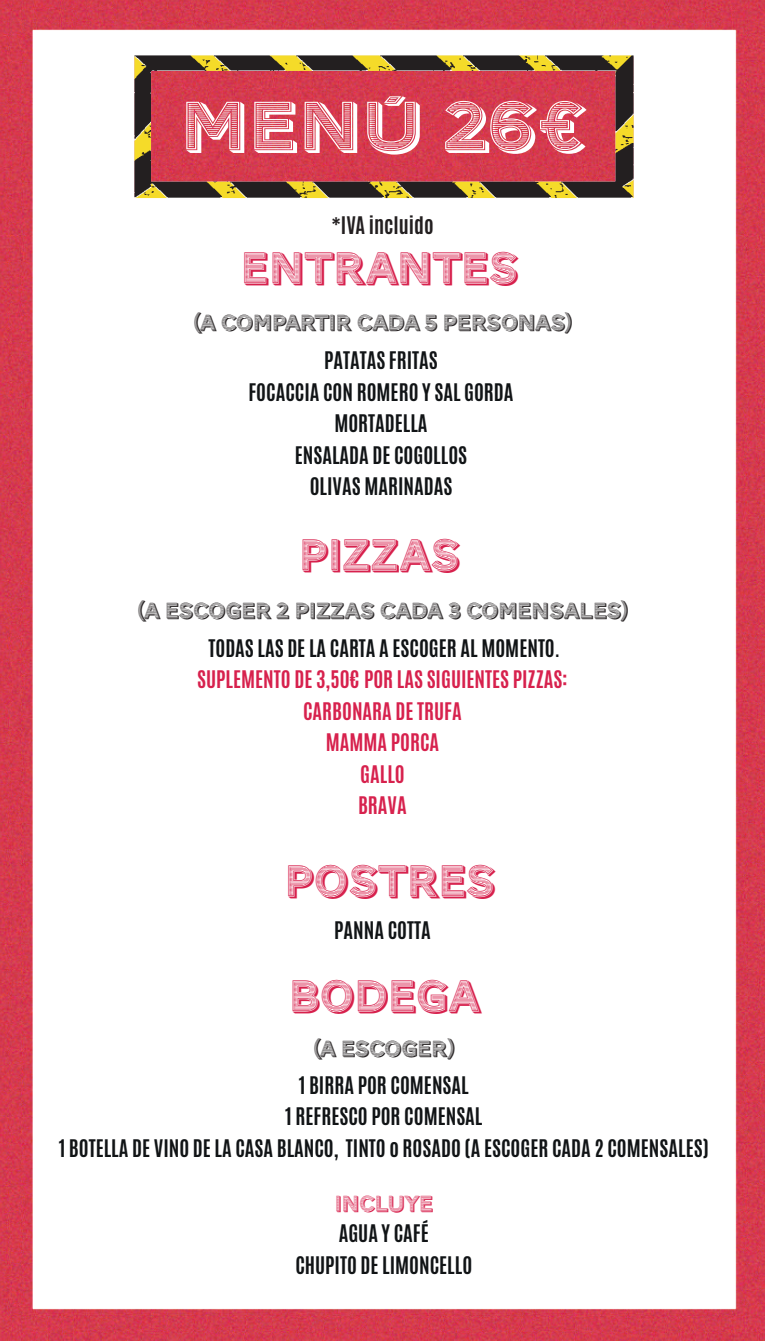
<style>
.page{position:relative;width:765px;height:1341px;background:#fff}
.page>*{position:absolute;margin:0;border:0;box-sizing:border-box;transform-origin:0 0}
.t1{font:70.42px "AW Conqueror Std Carved";color:#fff;scale:1.14 1}
.t2{font:45.45px "AW Conqueror Std Carved";color:#d7214d}
.t3{font:22.5px "AW Conqueror Std Carved";color:#231f20}
.t4{font:22.5px "AW Conqueror Std Carved";color:#d7214d}
.t5{font:700 20.25px/31.5px "Antonio";color:#111416;text-align:center}
.t6{font:700 20.25px/31.5px "Antonio";color:#d7214d;text-align:center}
.t7{font:700 20.25px "Antonio";color:#231f20}
</style>
<div class="page">
<img style="left:0;top:0;width:724px;height:1341px">
<img style="left:54px;top:0;width:660px;height:279px">
<img style="left:724px;top:0;width:40px;height:1341px">
<h1 class="t1" style="left:179px;top:89px;width:356px">MENÚ 26€</h1>
<p class="t7" style="left:331px;top:210px;width:104px">*IVA incluido</p>
<h2 class="t2" style="left:240px;top:244px;width:279px">ENTRANTES</h2>
<p class="t3" style="left:193px;top:311px;width:380px">(A COMPARTIR CADA 5 PERSONAS)</p>
<p class="t5" style="left:248px;top:345px;width:266px">PATATAS FRITAS<br>FOCACCIA CON ROMERO Y SAL GORDA<br>MORTADELLA<br>ENSALADA DE COGOLLOS<br>OLIVAS MARINADAS</p>
<h2 class="t2" style="left:298px;top:531px;width:162px">PIZZAS</h2>
<p class="t3" style="left:137px;top:599px;width:492px">(A ESCOGER 2 PIZZAS CADA 3 COMENSALES)</p>
<p class="t5" style="left:208px;top:632px;width:353px">TODAS LAS DE LA CARTA A ESCOGER AL MOMENTO.</p>
<p class="t6" style="left:197px;top:664px;width:372px">SUPLEMENTO DE 3,50€ POR LAS SIGUIENTES PIZZAS:<br>CARBONARA DE TRUFA<br>MAMMA PORCA<br>GALLO<br>BRAVA</p>
<h2 class="t2" style="left:284px;top:857px;width:212px">POSTRES</h2>
<p class="t5" style="left:334px;top:914px;width:98px">PANNA COTTA</p>
<h2 class="t2" style="left:288px;top:972px;width:192px">BODEGA</h2>
<p class="t3" style="left:313px;top:1037px;width:143px">(A ESCOGER)</p>
<p class="t5" style="left:59px;top:1069px;width:651px">1 BIRRA POR COMENSAL<br>1 REFRESCO POR COMENSAL<br>1 BOTELLA DE VINO DE LA CASA BLANCO, TINTO o ROSADO (A ESCOGER CADA 2 COMENSALES)</p>
<p class="t4" style="left:334px;top:1191px;width:100px">INCLUYE</p>
<p class="t5" style="left:295px;top:1218px;width:178px">AGUA Y CAFÉ<br>CHUPITO DE LIMONCELLO</p>
</div>
